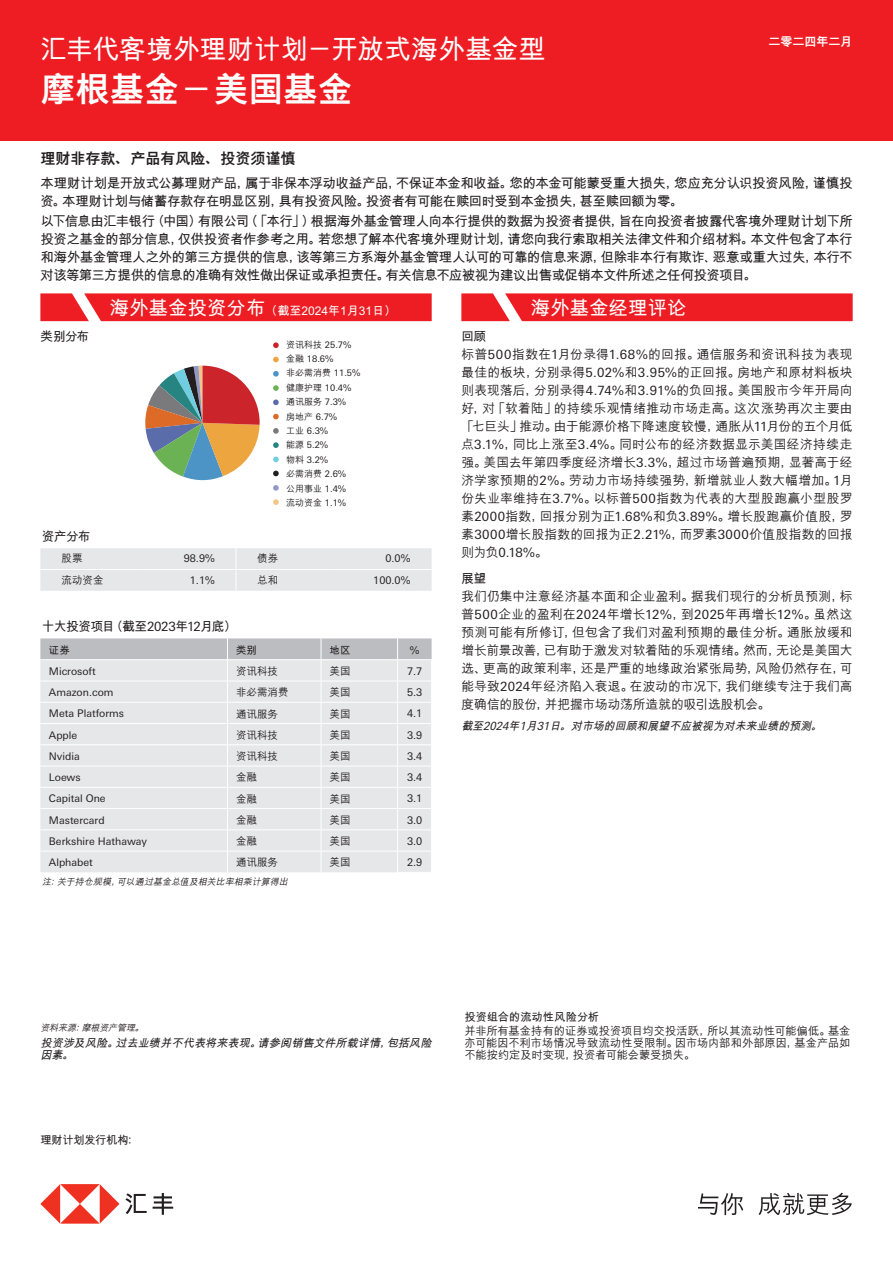
<style>
.page{position:relative;width:893px;height:1263px;background:#fff}
.page>*{position:absolute;margin:0;border:0;box-sizing:border-box;transform-origin:0 0}
.t1{font:800 34.5px "M Hei PR Cfor HSBC";letter-spacing:.005em;color:#fff}
.t2{font:700 27px "M Hei PR Cfor HSBC";letter-spacing:-.005em;color:#fff}
.t3{font:700 19.5px "M Hei PR Cfor HSBC";color:#fff}
.t4{font:800 15px "M Hei PR Cfor HSBC";color:#231f20}
.t5{font:700 13.5px/18px "M Hei PR Cfor HSBC";letter-spacing:-.035em;color:#231f20}
.t6{font:500 12.75px/18px "M Hei PR Cfor HSBC";letter-spacing:.01em;color:#231f20}
.t7{font:700 12.75px "M Hei PR Cfor HSBC";letter-spacing:-.05em;color:#231f20}
.t8{font:12.75px "Univers Nextfor HSBC";color:#231f20}
.t9{font:700 12px "M Hei PR Cfor HSBC";color:#fff}
.t10{font:800 12px "M Hei PR Cfor HSBC";color:#fff}
.t11{font:500 11.25px/12px "M Hei PR Cfor HSBC";letter-spacing:-.005em;color:#231f20;text-align:justify}
.t12{font:italic 700 11.25px/12px "M Hei PR Cfor HSBC";color:#231f20}
.t13{font:700 11.25px "M Hei PR Cfor HSBC";letter-spacing:-.005em;color:#231f20}
.t14{font:700 11.25px "M Hei PR Cfor HSBC";letter-spacing:-.025em;color:#231f20}
.t15{font:10.5px "Univers Nextfor HSBC";color:#231f20}
.t16{font:500 10.5px "M Hei PR Cfor HSBC";color:#231f20}
.t17{font:700 10.5px "M Hei PR Cfor HSBC";color:#231f20}
.t18{font:9px/14.4px "Univers Nextfor HSBC";color:#231f20}
.t19{font:500 9px/14.4px "M Hei PR Cfor HSBC";color:#231f20;text-align:justify}
.t20{font:italic 500 9px "M Hei PR Cfor HSBC";color:#231f20}
.s1{font-size:19.5px}
.s2{font-family:"M Hei PR Cfor HSBC";font-weight:500}
.s3{font-family:"Univers Nextfor HSBC";font-weight:400}
.s4{font-weight:700}
.s5{font-family:"M Hei Medium HKSCS";font-weight:400}
</style>
<div class="page">
<div style="left:0;top:0;width:893px;height:141px;background:#ee1d23"></div>
<svg style="left:40px;top:1184px;width:79px;height:40px"></svg>
<svg style="left:125px;top:1193px;width:22px;height:21px"></svg>
<svg style="left:153px;top:1193px;width:20px;height:22px"></svg>
<svg style="left:698px;top:1193px;width:45px;height:22px"></svg>
<svg style="left:758px;top:1193px;width:94px;height:22px"></svg>
<svg style="left:40px;top:293px;width:392px;height:28px;background:#ee272d"></svg>
<svg style="left:461px;top:293px;width:392px;height:28px;background:#ee272d"></svg>
<div style="left:40px;top:548px;width:392px;height:43px;background:#e6e7e9"></div>
<svg style="left:40px;top:638px;width:392px;height:234px;background:#e3e4e6"></svg>
<svg style="left:273px;top:342px;width:6px;height:6px"></svg>
<svg style="left:273px;top:357px;width:6px;height:5px"></svg>
<svg style="left:273px;top:371px;width:6px;height:6px"></svg>
<svg style="left:273px;top:385px;width:6px;height:6px"></svg>
<svg style="left:273px;top:399px;width:6px;height:6px"></svg>
<svg style="left:273px;top:414px;width:6px;height:5px"></svg>
<svg style="left:273px;top:428px;width:6px;height:6px"></svg>
<svg style="left:273px;top:442px;width:6px;height:6px"></svg>
<svg style="left:273px;top:485px;width:6px;height:6px"></svg>
<svg style="left:273px;top:471px;width:6px;height:5px"></svg>
<svg style="left:273px;top:457px;width:6px;height:5px"></svg>
<svg style="left:273px;top:499px;width:6px;height:6px"></svg>
<svg style="left:145px;top:366px;width:114px;height:115px"></svg>
<h2 class="t2" style="left:40px;top:35px;width:507px">汇丰代客境外理财计划－开放式海外基金型</h2>
<p class="t10" style="left:769px;top:35px;width:85px">二零二四年二月</p>
<h1 class="t1" style="left:40px;top:72px;width:313px">摩根基金－美国基金</h1>
<p class="t4" style="left:40px;top:151px;width:257px">理财非存款、产品有风险、投资须谨慎</p>
<p class="t5" style="left:40px;top:174px;width:814px">本理财计划是开放式公募理财产品，属于非保本浮动收益产品，不保证本金和收益。您的本金可能蒙受重大损失，您应充分认识投资风险，谨慎投资。本理财计划与储蓄存款存在明显区别，具有投资风险。投资者有可能在赎回时受到本金损失，甚至赎回额为零。</p>
<p class="t5" style="left:40px;top:212px;width:814px;text-align:justify">以下信息由汇丰银行（中国）有限公司（「本行」）根据海外基金管理人向本行提供的数据为投资者提供，旨在向投资者披露代客境外理财计划下所投资之基金的部分信息，仅供投资者作参考之用。若您想了解本代客境外理财计划，请您向我行索取相关法律文件和介绍材料。本文件包含了本行和海外基金管理人之外的第三方提供的信息，该等第三方系海外基金管理人认可的可靠的信息来源，但除非本行有欺诈、恶意或重大过失，本行不对该等第三方提供的信息的准确有效性做出保证或承担责任。有关信息不应被视为建议出售或促销本文件所述之任何投资项目。</p>
<p class="t7" style="left:41px;top:330px;width:50px">类别分布</p>
<p class="t9" style="left:110px;top:304px;width:288px"><span class="s1">海外基金投资分布</span>（截至2024年1月31日）</p>
<p class="t18" style="left:286px;top:337px;width:67px"><span class="s2">资讯科技</span> 25.7%<span class="s2">金融</span> 18.6%</p>
<p class="t19" style="left:286px;top:366px;width:76px">非必需消费 <span class="s3">11.5%</span></p>
<p class="t18" style="left:286px;top:380px;width:67px"><span class="s2">健康护理</span> 10.4%</p>
<p class="t19" style="left:286px;top:395px;width:61px">通讯服务 <span class="s3">7.3%</span></p>
<p class="t18" style="left:286px;top:409px;width:52px"><span class="s2">房地产</span> 6.7%<span class="s2">工业</span> 6.3%<span class="s2">能源</span> 5.2%<span class="s2">物料</span> 3.2%</p>
<p class="t19" style="left:286px;top:467px;width:61px">必需消费 <span class="s3">2.6%</span>公用事业 <span class="s3">1.4%</span>流动资金 <span class="s3">1.1%</span></p>
<p class="t7" style="left:42px;top:530px;width:50px">资产分布</p>
<p class="t16" style="left:62px;top:553px;width:22px">股票</p>
<p class="t15" style="left:184px;top:551px;width:32px">98.9%</p>
<p class="t16" style="left:257px;top:553px;width:22px">债券</p>
<p class="t15" style="left:385px;top:551px;width:26px">0.0%</p>
<p class="t16" style="left:62px;top:575px;width:43px">流动资金</p>
<p class="t15" style="left:190px;top:573px;width:26px">1.1%</p>
<p class="t16" style="left:257px;top:575px;width:22px">总和</p>
<p class="t15" style="left:373px;top:573px;width:39px">100.0%</p>
<p class="t7" style="left:42px;top:620px;width:196px">十大投资项目（截至<span class="s3">2023</span>年<span class="s3">12</span>月底）</p>
<p class="t17" style="left:49px;top:645px;width:22px">证券</p>
<p class="t17" style="left:236px;top:645px;width:22px">类别</p>
<p class="t17" style="left:330px;top:645px;width:22px">地区</p>
<p class="t15" style="left:410px;top:643px;width:11px">%</p>
<p class="t15" style="left:49px;top:664px;width:48px">Microsoft</p>
<p class="t16" style="left:236px;top:666px;width:43px">资讯科技</p>
<p class="t16" style="left:330px;top:666px;width:22px">美国</p>
<p class="t15" style="left:407px;top:664px;width:17px">7.7</p>
<p class="t15" style="left:49px;top:685px;width:66px">Amazon.com</p>
<p class="t16" style="left:236px;top:687px;width:54px">非必需消费</p>
<p class="t16" style="left:330px;top:687px;width:22px">美国</p>
<p class="t15" style="left:407px;top:685px;width:17px">5.3</p>
<p class="t15" style="left:49px;top:706px;width:77px">Meta Platforms</p>
<p class="t16" style="left:236px;top:708px;width:43px">通讯服务</p>
<p class="t16" style="left:330px;top:708px;width:22px">美国</p>
<p class="t15" style="left:407px;top:706px;width:17px">4.1</p>
<p class="t15" style="left:49px;top:727px;width:30px">Apple</p>
<p class="t16" style="left:236px;top:730px;width:43px">资讯科技</p>
<p class="t16" style="left:330px;top:730px;width:22px">美国</p>
<p class="t15" style="left:407px;top:727px;width:17px">3.9</p>
<p class="t15" style="left:49px;top:749px;width:32px">Nvidia</p>
<p class="t16" style="left:236px;top:751px;width:43px">资讯科技</p>
<p class="t16" style="left:330px;top:751px;width:22px">美国</p>
<p class="t15" style="left:407px;top:749px;width:17px">3.4</p>
<p class="t15" style="left:49px;top:770px;width:33px">Loews</p>
<p class="t16" style="left:236px;top:772px;width:22px">金融</p>
<p class="t16" style="left:330px;top:772px;width:22px">美国</p>
<p class="t15" style="left:407px;top:770px;width:17px">3.4</p>
<p class="t15" style="left:49px;top:791px;width:58px">Capital One</p>
<p class="t16" style="left:236px;top:793px;width:22px">金融</p>
<p class="t16" style="left:330px;top:793px;width:22px">美国</p>
<p class="t15" style="left:407px;top:791px;width:17px">3.1</p>
<p class="t15" style="left:49px;top:812px;width:57px">Mastercard</p>
<p class="t16" style="left:236px;top:815px;width:22px">金融</p>
<p class="t16" style="left:330px;top:815px;width:22px">美国</p>
<p class="t15" style="left:407px;top:812px;width:17px">3.0</p>
<p class="t15" style="left:49px;top:834px;width:100px">Berkshire Hathaway</p>
<p class="t16" style="left:236px;top:836px;width:22px">金融</p>
<p class="t16" style="left:330px;top:836px;width:22px">美国</p>
<p class="t15" style="left:407px;top:834px;width:17px">3.0</p>
<p class="t15" style="left:49px;top:855px;width:46px">Alphabet</p>
<p class="t16" style="left:236px;top:857px;width:43px">通讯服务</p>
<p class="t16" style="left:330px;top:857px;width:22px">美国</p>
<p class="t15" style="left:407px;top:855px;width:17px">2.9</p>
<p class="t20" style="left:42px;top:877px;width:249px">注：关于持仓规模，可以通过基金总值及相关比率相乘计算得出</p>
<h3 class="t3" style="left:530px;top:298px;width:157px">海外基金经理评论</h3>
<p class="t6" style="left:461px;top:327px;width:393px"><span class="s4">回顾<br></span>标普<span class="s3">500</span>指数在<span class="s3">1</span>月份录得<span class="s3">1.68%</span>的回报。通信服务和资讯科技为表现最佳的板块，分别录得<span class="s3">5.02%</span>和<span class="s3">3.95%</span>的正回报。房地产和原材料板块则表现落后，分别录得<span class="s3">4.74%</span>和<span class="s3">3.91%</span>的负回报。美国股市今年开局向好，对<span class="s5">「</span>软着陆<span class="s5">」</span>的持续乐观情绪推动市场走高。这次涨势再次主要由<span class="s5">「</span>七巨头<span class="s5">」</span>推动。由于能源价格下降速度较慢，通胀从<span class="s3">11</span>月份的五个月低点<span class="s3">3.1%</span>，同比上涨至<span class="s3">3.4%</span>。同时公布的经济数据显示美国经济持续走强。美国去年第四季度经济增长<span class="s3">3.3%</span>，超过市场普遍预期，显著高于经济学家预期的<span class="s3">2%</span>。劳动力市场持续强势，新增就业人数大幅增加。<span class="s3">1</span>月份失业率维持在<span class="s3">3.7%</span>。以标普<span class="s3">500</span>指数为代表的大型股跑赢小型股罗素<span class="s3">2000</span>指数，回报分别为正<span class="s3">1.68%</span>和负<span class="s3">3.89%</span>。增长股跑赢价值股，罗素<span class="s3">3000</span>增长股指数的回报为正<span class="s3">2.21%</span>，而罗素<span class="s3">3000</span>价值股指数的回报</p>
<p class="t8" style="left:461px;top:543px;width:88px"><span class="s2">则为负</span>0.18%<span class="s2">。</span></p>
<p class="t7" style="left:461px;top:572px;width:27px">展望</p>
<p class="t6" style="left:461px;top:587px;width:393px;text-align:justify">我们仍集中注意经济基本面和企业盈利。据我们现行的分析员预测，标普<span class="s3">500</span>企业的盈利在<span class="s3">2024</span>年增长<span class="s3">12%</span>，到<span class="s3">2025</span>年再增长<span class="s3">12%</span>。虽然这预测可能有所修订，但包含了我们对盈利预期的最佳分析。通胀放缓和增长前景改善，已有助于激发对软着陆的乐观情绪。然而，无论是美国大选、更高的政策利率，还是严重的地缘政治紧张局势，风险仍然存在，可能导致<span class="s3">2024</span>年经济陷入衰退。在波动的市况下，我们继续专注于我们高度确信的股份，并把握市场动荡所造就的吸引选股机会。</p>
<p class="t12" style="left:461px;top:719px;width:365px">截至<span class="s3">2024</span>年<span class="s3">1</span>月<span class="s3">31</span>日。对市场的回顾和展望不应被视为对未来业绩的预测。</p>
<p class="t20" style="left:40px;top:1023px;width:107px">资料来源：摩根资产管理。</p>
<p class="t12" style="left:40px;top:1037px;width:395px">投资涉及风险。过去业绩并不代表将来表现。请参阅销售文件所载详情，包括风险因素。</p>
<p class="t14" style="left:40px;top:1134px;width:100px">理财计划发行机构：</p>
<p class="t13" style="left:464px;top:1011px;width:136px">投资组合的流动性风险分析</p>
<p class="t11" style="left:464px;top:1025px;width:388px">并非所有基金持有的证券或投资项目均交投活跃，所以其流动性可能偏低。基金亦可能因不利市场情况导致流动性受限制。因市场内部和外部原因，基金产品如不能按约定及时变现，投资者可能会蒙受损失。</p>
</div>
